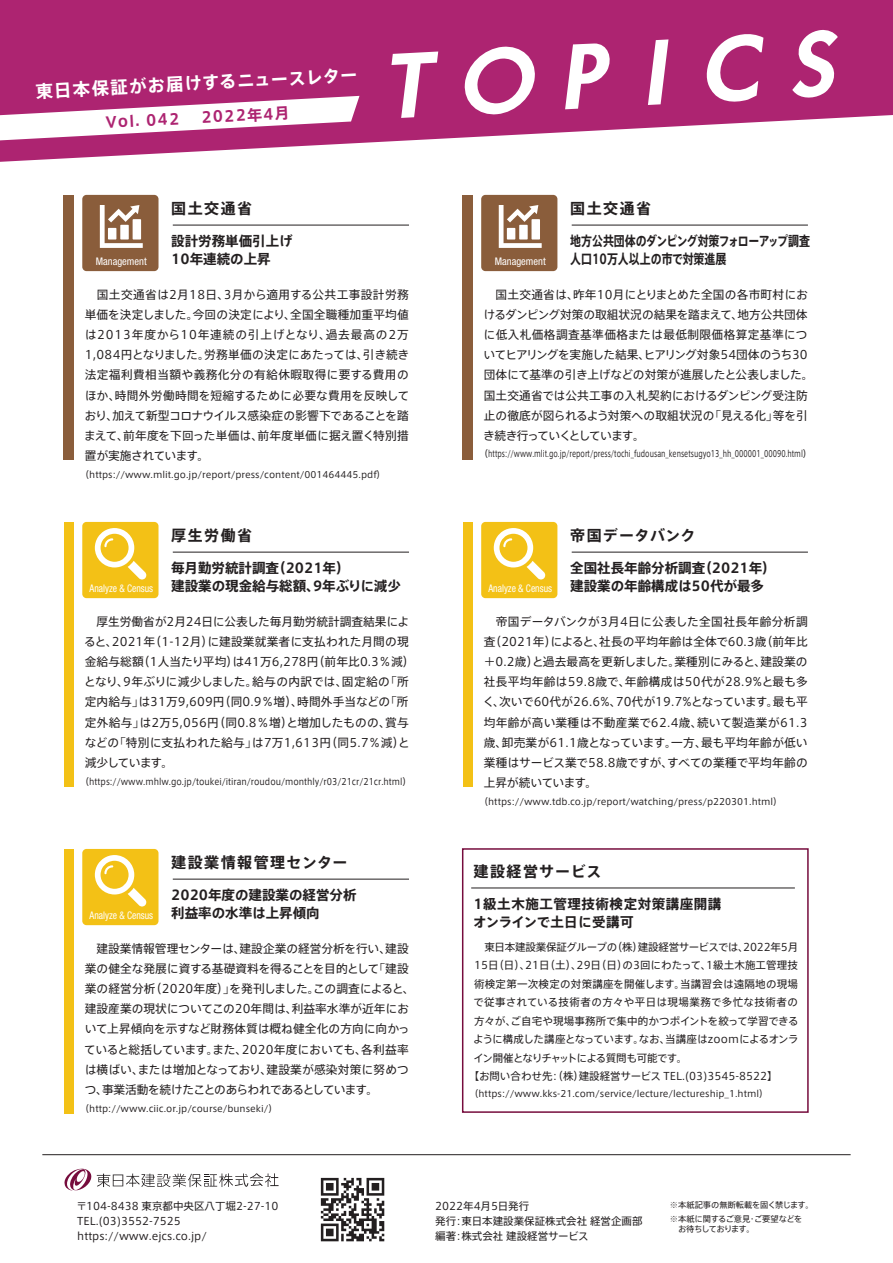
<style>
.page{position:relative;width:893px;height:1263px;background:#fff}
.page>*{position:absolute;margin:0;border:0;box-sizing:border-box;transform-origin:0 0}
.t1{font:italic 700 87px "Futurist Fixed Width";color:#fff}
.t2{font:700 17.4px "Axis Std";color:#fff}
.t3{font:700 15px "Axis Std";letter-spacing:.1em;color:#231f20}
.t4{font:700 15px "Axis Std";color:#ad2471}
.t5{font:700 15px "Axis Std";letter-spacing:.04em;color:#231f20}
.t6{font:700 15px "Axis Std";letter-spacing:.08em;color:#231f20}
.t7{font:700 13.5px/18px "Axis Std";color:#231f20}
.t8{font:700 13.5px/18px "Axis Std";color:#231f20;scale:.81 1}
.t9{font:700 13.5px/18px "Axis Std";letter-spacing:.04em;color:#231f20}
.t10{font:11.7px/20.1px "Axis Std";color:#231f20}
.t11{font:10.5px/15px "Axis Std";color:#231f20}
.t12{font:condensed 10.5px "Helvetica Neue LT Std";color:#fff;scale:.92 1}
.t13{font:10.5px "Axis Std";letter-spacing:-.045em;color:#231f20}
.t14{font:10.5px "Axis Std";letter-spacing:.025em;color:#231f20}
.t15{font:10.5px "Axis Std";letter-spacing:.045em;color:#231f20}
.t16{font:10.5px "Axis Std";letter-spacing:-.07em;color:#231f20}
.t17{font:condensed 10.5px "Helvetica Neue LT Std";color:#fff}
.t18{font:9px "Axis Std";color:#231f20}
.t19{font:8.25px/13.5px "Axis Std";letter-spacing:-.025em;color:#231f20}
.t20{font:8.25px "Axis Std";letter-spacing:-.09em;color:#231f20}
</style>
<div class="page">
<hr style="left:42px;top:1154px;width:809px;height:1px;background:#231f20">
<div style="left:64px;top:195px;width:10px;height:264px;background:#8a5d3b"></div>
<div style="left:82px;top:195px;width:77px;height:76px;background:#8a5d3b;border-radius:4px"></div>
<svg style="left:100px;top:205px;width:43px;height:43px"></svg>
<svg style="left:0;top:0;width:893px;height:162px;fill:#ad2471"></svg>
<svg style="left:0;top:96px;width:359px;height:48px"></svg>
<svg style="left:64px;top:1168px;width:215px;height:22px"></svg>
<div style="left:64px;top:522px;width:10px;height:264px;background:#f3c116"></div>
<div style="left:82px;top:522px;width:76px;height:76px;background:#f3c116;border-radius:4px"></div>
<svg style="left:95px;top:528px;width:52px;height:51px"></svg>
<div style="left:463px;top:522px;width:10px;height:264px;background:#f3c116"></div>
<div style="left:481px;top:522px;width:76px;height:76px;background:#f3c116;border-radius:4px"></div>
<svg style="left:494px;top:528px;width:52px;height:51px"></svg>
<hr style="left:173px;top:225px;width:236px;height:1px;background:#231f20">
<div style="left:463px;top:195px;width:10px;height:264px;background:#8a5d3b"></div>
<div style="left:481px;top:195px;width:76px;height:76px;background:#8a5d3b;border-radius:4px"></div>
<svg style="left:499px;top:205px;width:43px;height:43px"></svg>
<hr style="left:572px;top:225px;width:236px;height:1px;background:#231f20">
<hr style="left:173px;top:552px;width:236px;height:1px;background:#231f20">
<div style="left:64px;top:849px;width:10px;height:264px;background:#f3c116"></div>
<div style="left:82px;top:849px;width:76px;height:76px;background:#f3c116;border-radius:4px"></div>
<svg style="left:95px;top:855px;width:52px;height:51px"></svg>
<hr style="left:173px;top:879px;width:236px;height:1px;background:#231f20">
<hr style="left:572px;top:552px;width:236px;height:1px;background:#231f20">
<svg style="left:321px;top:1178px;width:63px;height:63px"></svg>
<div style="left:462px;top:848px;width:347px;height:265px;border:2px solid #760c3d"></div>
<hr style="left:471px;top:888px;width:324px;height:1px;background:#231f20">
<h2 class="t2" style="left:35px;top:78px;width:323px;rotate:-3deg">東日本保証がお届けするニュースレター</h2>
<p class="t4" style="left:105px;top:111px;width:75px;rotate:-3deg">Vol. 042</p>
<p class="t4" style="left:201px;top:106px;width:90px;rotate:-3deg">2022年4月</p>
<h1 class="t1" style="left:360px;top:30px;width:494px;rotate:-3deg">TOPICS</h1>
<p class="t3" style="left:171px;top:197px;width:82px">国土交通省</p>
<p class="t7" style="left:171px;top:231px;width:123px">設計労務単価引上げ<br>10年連続の上昇</p>
<p class="t10" style="left:84px;top:284px;width:327px;text-align:justify">　国土交通省は2月18日、3月から適用する公共工事設計労務単価を決定しました。今回の決定により、全国全職種加重平均値は2013年度から10年連続の引上げとなり、過去最高の2万1,084円となりました。労務単価の決定にあたっては、引き続き法定福利費相当額や義務化分の有給休暇取得に要する費用のほか、時間外労働時間を短縮するために必要な費用を反映しており、加えて新型コロナウイルス感染症の影響下であることを踏まえて、前年度を下回った単価は、前年度単価に据え置く特別措置が実施されています。</p>
<p class="t18" style="left:80px;top:467px;width:307px">（https://www.mlit.go.jp/report/press/content/001464445.pdf）</p>
<p class="t17" style="left:96px;top:255px;width:52px">Management</p>
<p class="t3" style="left:570px;top:197px;width:82px">国土交通省</p>
<p class="t8" style="left:570px;top:231px;width:298px">地方公共団体のダンピング対策フォローアップ調査人口10万人以上の市で対策進展</p>
<p class="t10" style="left:483px;top:284px;width:332px">　国土交通省は、昨年10月にとりまとめた全国の各市町村におけるダンピング対策の取組状況の結果を踏まえて、地方公共団体に低入札価格調査基準価格または最低制限価格算定基準についてヒアリングを実施した結果、ヒアリング対象54団体のうち30団体にて基準の引き上げなどの対策が進展したと公表しました。国土交通省では公共工事の入札契約におけるダンピング受注防止の徹底が図られるよう対策への取組状況の「見える化」等を引き続き行っていくとしています。</p>
<p class="t18" style="left:479px;top:447px;width:334px">（https://www.mlit.go.jp/report/press/tochi_fudousan_kensetsugyo13_hh_000001_00090.html）</p>
<p class="t17" style="left:495px;top:255px;width:52px">Management</p>
<p class="t5" style="left:570px;top:524px;width:127px">帝国データバンク</p>
<p class="t7" style="left:570px;top:558px;width:207px">全国社長年齢分析調査（2021年）建設業の年齢構成は50代が最多</p>
<p class="t10" style="left:483px;top:611px;width:327px;text-align:justify">　帝国データバンクが3月4日に公表した全国社長年齢分析調査（2021年）によると、社長の平均年齢は全体で60.3歳（前年比＋0.2歳）と過去最高を更新しました。業種別にみると、建設業の社長平均年齢は59.8歳で、年齢構成は50代が28.9%と最も多く、次いで60代が26.6%、70代が19.7%となっています。最も平均年齢が高い業種は不動産業で62.4歳、続いて製造業が61.3歳、卸売業が61.1歳となっています。一方、最も平均年齢が低い業種はサービス業で58.8歳ですが、すべての業種で平均年齢の上昇が続いています。</p>
<p class="t18" style="left:479px;top:794px;width:305px">（https://www.tdb.co.jp/report/watching/press/p220301.html）</p>
<p class="t3" style="left:171px;top:524px;width:82px">厚生労働省</p>
<p class="t7" style="left:171px;top:558px;width:231px">毎月勤労統計調査（2021年）<br>建設業の現金給与総額、9年ぶりに減少</p>
<p class="t10" style="left:84px;top:611px;width:332px">　厚生労働省が2月24日に公表した毎月勤労統計調査結果によると、2021年（1-12月）に建設業就業者に支払われた月間の現金給与総額（1人当たり平均）は41万6,278円（前年比0.3％減）となり、9年ぶりに減少しました。給与の内訳では、固定給の「所定内給与」は31万9,609円（同0.9％増）、時間外手当などの「所定外給与」は2万5,056円（同0.8％増）と増加したものの、賞与などの「特別に支払われた給与」は7万1,613円（同5.7％減）と減少しています。</p>
<p class="t18" style="left:80px;top:774px;width:333px">（https://www.mhlw.go.jp/toukei/itiran/roudou/monthly/r03/21cr/21cr.html）</p>
<p class="t12" style="left:90px;top:582px;width:71px">Analyze &amp; Census</p>
<p class="t12" style="left:488px;top:582px;width:71px">Analyze &amp; Census</p>
<p class="t3" style="left:171px;top:851px;width:178px">建設業情報管理センター</p>
<p class="t7" style="left:171px;top:885px;width:187px">2020年度の建設業の経営分析利益率の水準は上昇傾向</p>
<p class="t10" style="left:84px;top:938px;width:332px">　建設業情報管理センターは、建設企業の経営分析を行い、建設業の健全な発展に資する基礎資料を得ることを目的として「建設業の経営分析（2020年度）」を発刊しました。この調査によると、建設産業の現状についてこの20年間は、利益率水準が近年において上昇傾向を示すなど財務体質は概ね健全化の方向に向かっていると総括しています。また、2020年度においても、各利益率は横ばい、または増加となっており、建設業が感染対策に努めつつ、事業活動を続けたことのあらわれであるとしています。</p>
<p class="t18" style="left:80px;top:1101px;width:199px">（http://www.ciic.or.jp/course/bunseki/）</p>
<p class="t12" style="left:90px;top:909px;width:71px">Analyze &amp; Census</p>
<p class="t6" style="left:473px;top:860px;width:130px">建設経営サービス</p>
<p class="t9" style="left:473px;top:894px;width:250px">1級土木施工管理技術検定対策講座開講オンラインで土日に受講可</p>
<p class="t11" style="left:474px;top:939px;width:326px">　東日本建設業保証グループの（株）建設経営サービスでは、2022年5月</p>
<p class="t11" style="left:474px;top:957px;width:325px">15日（日）、21日（土）、29日（日）の3回にわたって、1級土木施工管理技</p>
<p class="t14" style="left:474px;top:976px;width:326px">術検定第一次検定の対策講座を開催します。当講習会は遠隔地の現場</p>
<p class="t15" style="left:474px;top:994px;width:326px">で従事されている技術者の方々や平日は現場業務で多忙な技術者の</p>
<p class="t11" style="left:474px;top:1012px;width:326px">方々が、ご自宅や現場事務所で集中的かつポイントを絞って学習できる</p>
<p class="t13" style="left:473px;top:1031px;width:327px">ように構成した講座となっています。なお、当講座はzoomによるオンラ</p>
<p class="t16" style="left:473px;top:1050px;width:215px">イン開催となりチャットによる質問も可能です。</p>
<p class="t11" style="left:469px;top:1068px;width:310px">【お問い合わせ先：（株）建設経営サービス TEL.(03)3545-8522】</p>
<p class="t18" style="left:470px;top:1087px;width:300px">（https://www.kks-21.com/service/lecture/lectureship_1.html）</p>
<p class="t11" style="left:76px;top:1198px;width:204px">〒104-8438 東京都中央区八丁堀2-27-10<br>TEL.(03)3552-7525 https://www.ejcs.co.jp/</p>
<p class="t11" style="left:435px;top:1198px;width:219px">2022年4月5日発行<br>発行：東日本建設業保証株式会社 経営企画部　編著：株式会社 建設経営サービス</p>
<p class="t19" style="left:670px;top:1197px;width:145px">※本紙記事の無断転載を固く禁じます。※本紙に関するご意見・ご要望などを</p>
<p class="t20" style="left:670px;top:1223px;width:86px">　お待ちしております。</p>
</div>
